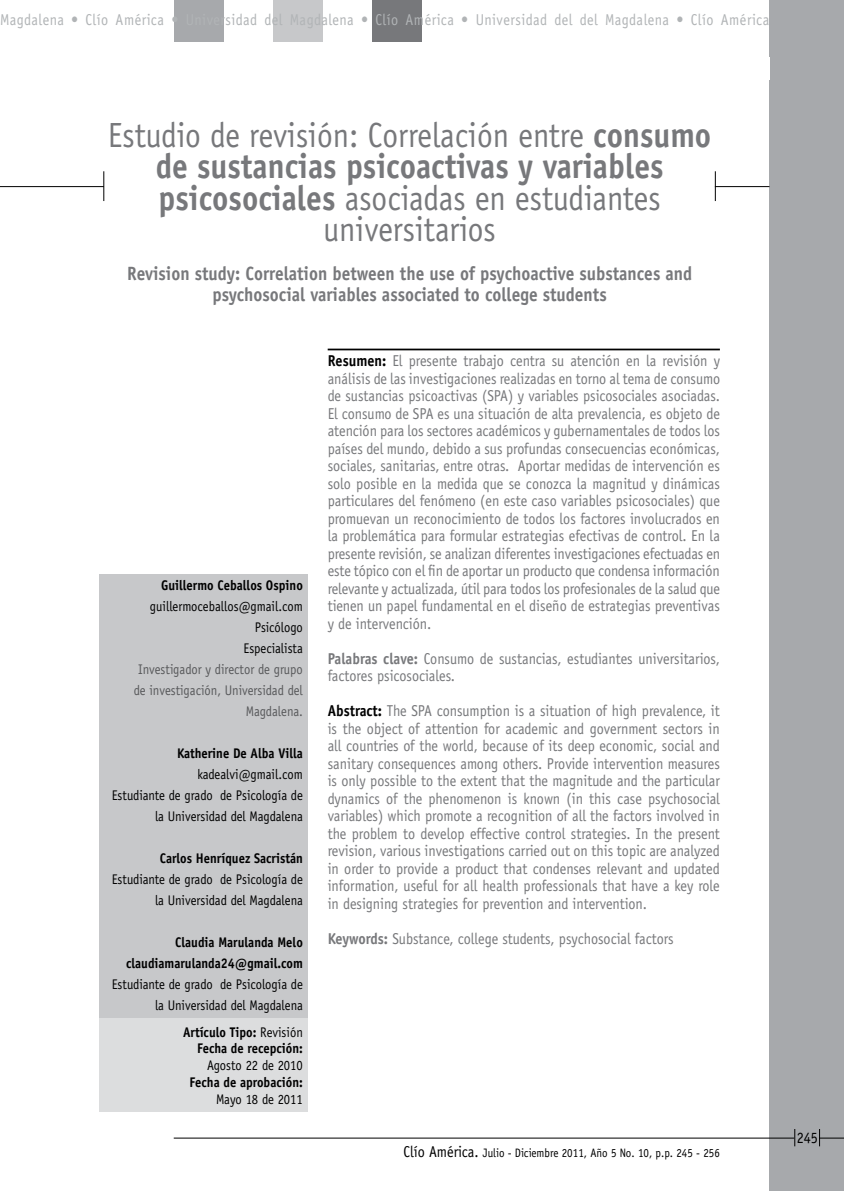
<style>
.page{position:relative;width:844px;height:1191px;background:#fff}
.page>*{position:absolute;margin:0;border:0;box-sizing:border-box;transform-origin:0 0}
.t1{font:35px/31.5px "Officina Sans";color:#77787b;text-align:center;scale:.9 1}
.t2{font:700 19.25px/21px "Officina Sans";color:#77787b;text-align:center;scale:.9 1}
.t3{font:15.75px/17.5px "Officina Sans";color:#77787b;text-align:justify;scale:.9 1}
.t4{font:15.75px "Officina Sans";letter-spacing:.035em;color:#b1b4b6;scale:.9 1}
.t5{font:15.75px "Officina Sans";color:#000;scale:.9 1}
.t6{font:14px/21px "Officina Sans";color:#000;text-align:right;scale:.9 1}
.t7{font:700 14px/21px "Officina Sans";color:#000;text-align:right;scale:.9 1}
.t8{font:14px/21px "Officina Sans";color:#58595b;text-align:right;scale:.9 1}
.t9{font:12.25px "Officina Sans";color:#000;scale:.9 1}
.s1{font-weight:700}
.s2{font-weight:400}
.s3{font-weight:700;color:#000}
.s4{font-size:15.75px}
</style>
<div class="page">
<div style="left:769px;top:0;width:74px;height:1191px;background:#a7a9ac"></div>
<div style="left:174px;top:0;width:49px;height:41px;background:#a7a9ac"></div>
<div style="left:372px;top:0;width:50px;height:41px;background:#77787b"></div>
<div style="left:273px;top:0;width:49px;height:41px;background:#c7c8ca"></div>
<hr style="left:174px;top:1137px;width:620px;height:1px;background:#000">
<svg style="left:794px;top:1129px;width:1px;height:17px"></svg>
<svg style="left:819px;top:1129px;width:24px;height:17px"></svg>
<hr style="left:327px;top:348px;width:392px;height:2px;background:#000">
<hr style="left:0;top:186px;width:104px;height:1px;background:#000">
<hr style="left:103px;top:171px;width:1px;height:30px;background:#000">
<hr style="left:714px;top:186px;width:55px;height:1px;background:#000">
<hr style="left:714px;top:171px;width:1px;height:30px;background:#000">
<div style="left:99px;top:573px;width:209px;height:445px;background:#c7c8ca"></div>
<div style="left:99px;top:1018px;width:209px;height:93px;background:#dcddde"></div>
<p class="t4" style="left:0;top:11px;width:856px">Magdalena • Clío América • Universidad del Magdalena • Clío América • Universidad del del Magdalena • Clío América</p>
<h1 class="t1" style="left:108px;top:119px;width:671px">Estudio de revisión: Correlación entre <span class="s1">consumo de sustancias psicoactivas y variables psicosociales</span> asociadas en estudiantes universitarios</h1>
<p class="t2" style="left:127px;top:263px;width:629px">Revision study: Correlation between the use of psychoactive substances and psychosocial variables associated to college students</p>
<p class="t7" style="left:161px;top:574px;width:159px">Guillermo Ceballos Ospino</p>
<p class="t6" style="left:150px;top:595px;width:171px">guillermoceballos@gmail.com<br>Psicólogo<br>Especialista</p>
<p class="t8" style="left:134px;top:658px;width:189px">Investigador y director de grupo de investigación, Universidad del<br>Magdalena.</p>
<p class="t7" style="left:177px;top:742px;width:141px">Katherine De Alba Villa</p>
<p class="t6" style="left:112px;top:763px;width:214px">kadealvi@gmail.com<br>Estudiante de grado de Psicología de la Universidad del Magdalena</p>
<p class="t7" style="left:160px;top:847px;width:160px">Carlos Henríquez Sacristán</p>
<p class="t6" style="left:112px;top:868px;width:214px">Estudiante de grado de Psicología de la Universidad del Magdalena</p>
<p class="t7" style="left:126px;top:931px;width:198px">Claudia Marulanda Melo claudiamarulanda24@gmail.com</p>
<p class="t6" style="left:112px;top:973px;width:214px">Estudiante de grado de Psicología de la Universidad del Magdalena</p>
<p class="t7" style="left:183px;top:1023px;width:135px;line-height:16.8px">Artículo Tipo: <span class="s2">Revisión<br></span>Fecha de recepción:</p>
<p class="t6" style="left:207px;top:1055px;width:108px">Agosto 22 de 2010</p>
<p class="t7" style="left:189px;top:1071px;width:127px">Fecha de aprobación:</p>
<p class="t6" style="left:216px;top:1088px;width:98px">Mayo 18 de 2011</p>
<p class="t3" style="left:327px;top:352px;width:437px"><span class="s3">Resumen:</span> El presente trabajo centra su atención en la revisión y análisis de las investigaciones realizadas en torno al tema de consumo de sustancias psicoactivas (SPA) y variables psicosociales asociadas.<br>El consumo de SPA es una situación de alta prevalencia, es objeto de atención para los sectores académicos y gubernamentales de todos los países del mundo, debido a sus profundas consecuencias económicas, sociales, sanitarias, entre otras. Aportar medidas de intervención es solo posible en la medida que se conozca la magnitud y dinámicas particulares del fenómeno (en este caso variables psicosociales) que promuevan un reconocimiento de todos los factores involucrados en la problemática para formular estrategias efectivas de control. En la presente revisión, se analizan diferentes investigaciones efectuadas en este tópico con el fin de aportar un producto que condensa información relevante y actualizada, útil para todos los profesionales de la salud que tienen un papel fundamental en el diseño de estrategias preventivas y de intervención.</p>
<p class="t3" style="left:327px;top:649px;width:437px"><span class="s1">Palabras clave:</span> Consumo de sustancias, estudiantes universitarios, factores psicosociales.</p>
<p class="t3" style="left:327px;top:702px;width:437px"><span class="s3">Abstract:</span> The SPA consumption is a situation of high prevalence, it is the object of attention for academic and government sectors in all countries of the world, because of its deep economic, social and sanitary consequences among others. Provide intervention measures is only possible to the extent that the magnitude and the particular dynamics of the phenomenon is known (in this case psychosocial variables) which promote a recognition of all the factors involved in the problem to develop effective control strategies. In the present revision, various investigations carried out on this topic are analyzed in order to provide a product that condenses relevant and updated information, useful for all health professionals that have a key role in designing strategies for prevention and intervention.</p>
<p class="t3" style="left:327px;top:929px;width:386px"><span class="s1">Keywords:</span> Substance, college students, psychosocial factors</p>
<p class="t9" style="left:403px;top:1145px;width:353px"><span class="s4">Clío América.</span> Julio - Diciembre 2011, Año 5 No. 10, p.p. 245 - 256</p>
<p class="t5" style="left:796px;top:1128px;width:25px">245</p>
</div>
